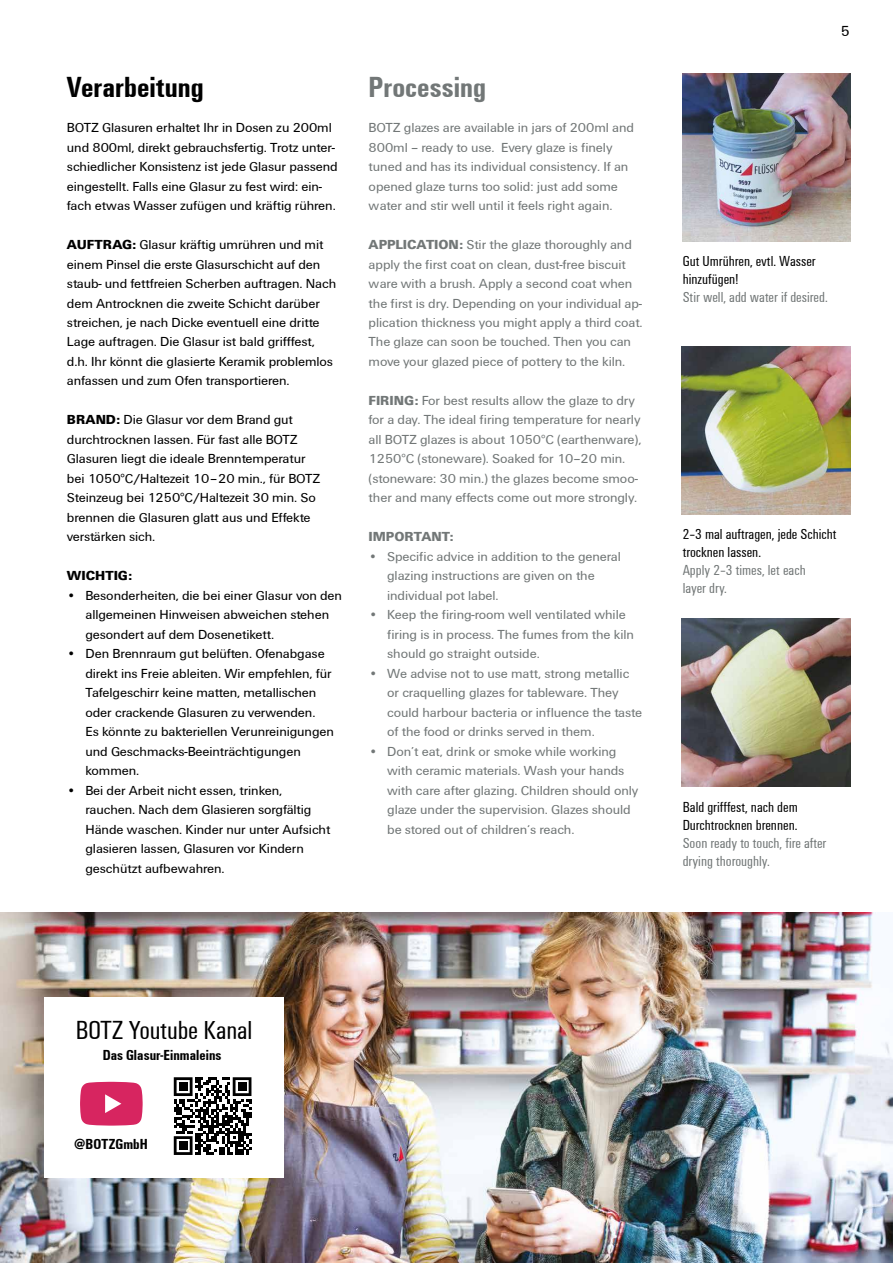
<style>
.page{position:relative;width:893px;height:1263px;background:#fff}
.page>*{position:absolute;margin:0;border:0;box-sizing:border-box;transform-origin:0 0}
.t1{font:700 30px "Weidmueller Condensed";color:#000}
.t2{font:700 30px "Weidmueller Condensed";color:#727777}
.t3{font:27px "Weidmueller Condensed";letter-spacing:-.005em;color:#000}
.t4{font:15px/18px "Weidmueller Condensed";color:#000}
.t5{font:15px/18px "Weidmueller Condensed";color:#727777}
.t6{font:700 15px "Weidmueller Condensed";letter-spacing:.005em;color:#000}
.t7{font:15px "Weidmueller";color:#000}
.t8{font:13.5px/19.5px "Weidmueller";letter-spacing:-.005em;color:#000}
.t9{font:13.5px/19.5px "Weidmueller";letter-spacing:-.005em;color:#727777}
.t10{font:700 13.5px "Weidmueller";letter-spacing:-.005em;color:#727777}
.t11{font:700 13.5px "Weidmueller";letter-spacing:.005em;color:#000}
.s1{font-weight:700}
</style>
<div class="page">
<img style="left:0;top:912px;width:893px;height:351px">
<img style="left:683px;top:74px;width:167px;height:167px">
<img style="left:682px;top:346px;width:168px;height:169px">
<img style="left:682px;top:618px;width:168px;height:169px">
<svg style="left:44px;top:997px;width:240px;height:181px"></svg>
<h1 class="t1" style="left:67px;top:66px;width:138px">Verarbeitung</h1>
<p class="t8" style="left:67px;top:117px;width:272px">BOTZ Glasuren erhaltet Ihr in Dosen zu 200ml und 800ml, direkt gebrauchsfertig. Trotz unter&shy;schiedlicher Konsistenz ist jede Glasur passend eingestellt. Falls eine Glasur zu fest wird: ein&shy;fach etwas Wasser zufügen und kräftig rühren.</p>
<p class="t8" style="left:67px;top:234px;width:271px"><span class="s1">AUFTRAG:</span> Glasur kräftig umrühren und mit einem Pinsel die erste Glasurschicht auf den staub- und fettfreien Scherben auftragen. Nach dem Antrocknen die zweite Schicht darüber streichen, je nach Dicke eventuell eine dritte Lage auftragen. Die Glasur ist bald grifffest, d.h. Ihr könnt die glasierte Keramik problemlos anfassen und zum Ofen transportieren.</p>
<p class="t8" style="left:67px;top:410px;width:255px"><span class="s1">BRAND:</span> Die Glasur vor dem Brand gut durchtrocknen lassen. Für fast alle BOTZ Glasuren liegt die ideale Brenntemperatur bei 1050°C/Haltezeit 10–20 min., für BOTZ Steinzeug bei 1250°C/Haltezeit 30 min. So brennen die Glasuren glatt aus und Effekte verstärken sich.</p>
<p class="t11" style="left:67px;top:566px;width:67px">WICHTIG:</p>
<p class="t8" style="left:85px;top:585px;width:258px;text-indent:-18px">• Besonderheiten, die bei einer Glasur von den allgemeinen Hinweisen abweichen stehen gesondert auf dem Dosenetikett.</p>
<p class="t8" style="left:85px;top:644px;width:250px;text-indent:-18px">• Den Brennraum gut belüften. Ofenabgase direkt ins Freie ableiten. Wir empfehlen, für Tafelgeschirr keine matten, metallischen oder crackende Glasuren zu verwenden.<br>Es könnte zu bakteriellen Verunreinigungen und Geschmacks-Beeinträchtigungen kommen.</p>
<p class="t8" style="left:85px;top:780px;width:246px;text-indent:-18px">• Bei der Arbeit nicht essen, trinken, rauchen. Nach dem Glasieren sorgfältig Hände waschen. Kinder nur unter Aufsicht glasieren lassen, Glasuren vor Kindern geschützt aufbewahren.</p>
<h1 class="t2" style="left:369px;top:66px;width:119px">Processing</h1>
<p class="t9" style="left:369px;top:117px;width:267px">BOTZ glazes are available in jars of 200ml and 800ml – ready to use. Every glaze is finely tuned and has its individual consistency. If an opened glaze turns too solid: just add some water and stir well until it feels right again.</p>
<p class="t9" style="left:369px;top:234px;width:276px"><span class="s1">APPLICATION:</span> Stir the glaze thoroughly and apply the first coat on clean, dust-free biscuit ware with a brush. Apply a second coat when the first is dry. Depending on your individual ap&shy;plication thickness you might apply a third coat.<br>The glaze can soon be touched. Then you can move your glazed piece of pottery to the kiln.</p>
<p class="t9" style="left:369px;top:390px;width:274px"><span class="s1">FIRING:</span> For best results allow the glaze to dry for a day. The ideal firing temperature for nearly all BOTZ glazes is about 1050°C (earthenware), 1250°C (stoneware). Soaked for 10–20 min. (stoneware: 30 min.) the glazes become smoo&shy;ther and many effects come out more strongly.</p>
<p class="t10" style="left:369px;top:527px;width:86px">IMPORTANT:</p>
<p class="t9" style="left:387px;top:546px;width:235px;text-indent:-19px">• Specific advice in addition to the general glazing instructions are given on the individual pot label.</p>
<p class="t9" style="left:387px;top:605px;width:248px;text-indent:-19px">• Keep the firing-room well ventilated while firing is in process. The fumes from the kiln should go straight outside.</p>
<p class="t9" style="left:387px;top:663px;width:256px;text-indent:-19px">• We advise not to use matt, strong metallic or craquelling glazes for tableware. They could harbour bacteria or influence the taste of the food or drinks served in them.</p>
<p class="t9" style="left:387px;top:741px;width:253px;text-indent:-19px">• Don’t eat, drink or smoke while working with ceramic materials. Wash your hands with care after glazing. Children should only glaze under the supervision. Glazes should be stored out of children‘s reach.</p>
<p class="t7" style="left:841px;top:21px;width:11px">5</p>
<p class="t4" style="left:683px;top:251px;width:135px">Gut Umrühren, evtl. Wasser hinzufügen!</p>
<p class="t5" style="left:683px;top:287px;width:147px">Stir well, add water if desired.</p>
<p class="t4" style="left:683px;top:524px;width:155px">2–3 mal auftragen, jede Schicht trocknen lassen.</p>
<p class="t5" style="left:683px;top:560px;width:125px">Apply 2–3 times, let each layer dry.</p>
<p class="t4" style="left:683px;top:797px;width:117px">Bald grifffest, nach dem<br>Durchtrocknen brennen.</p>
<p class="t5" style="left:683px;top:833px;width:145px">Soon ready to touch, fire after drying thoroughly.</p>
<h2 class="t3" style="left:76px;top:1013px;width:178px">BOTZ Youtube Kanal</h2>
<p class="t6" style="left:103px;top:1044px;width:120px">Das Glasur-Einmaleins</p>
<p class="t6" style="left:74px;top:1133px;width:75px">@BOTZGmbH</p>
</div>
